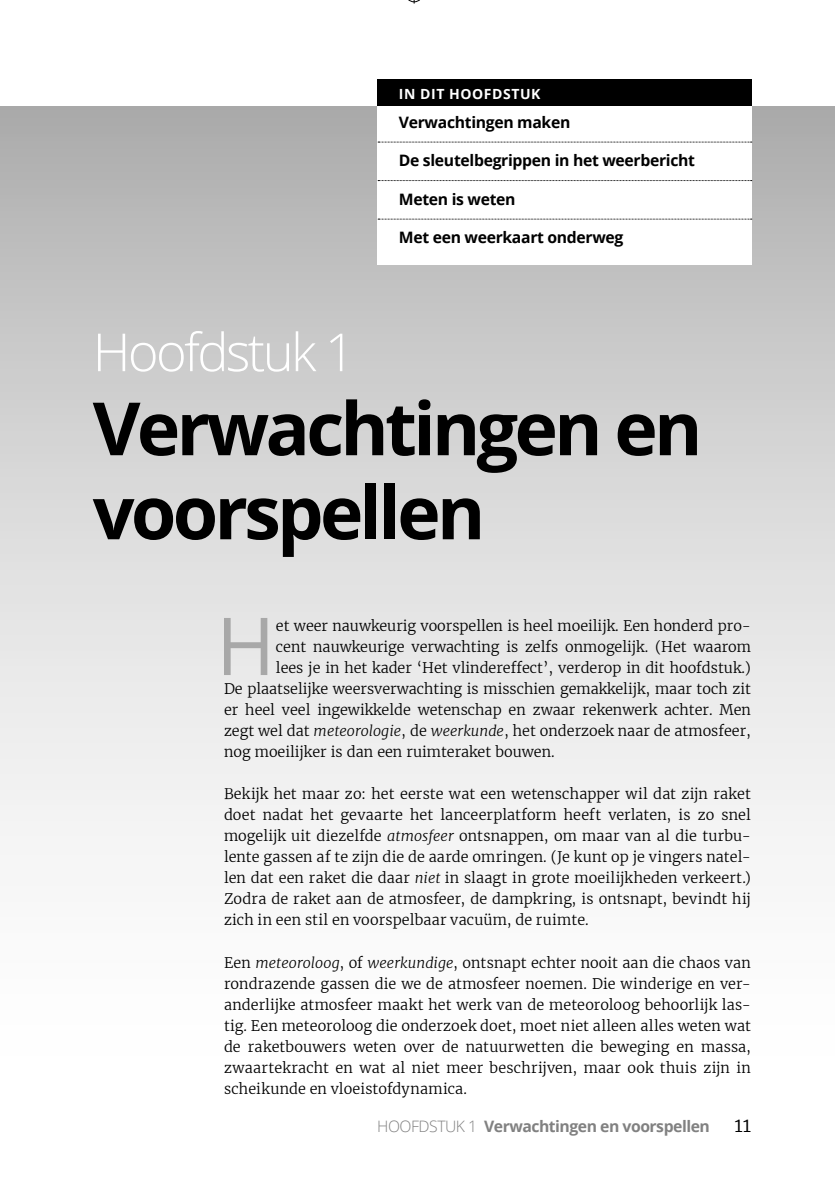
<style>
.page{position:relative;width:835px;height:1189px;background:#fff}
.page>*{position:absolute;margin:0;border:0;box-sizing:border-box;transform-origin:0 0}
.t1{font:79.98px "Open Sans";color:#a8a8a8}
.t2{font:700 73.5px/84px "Open Sans";letter-spacing:-.05em;color:#000}
.t3{font:300 52.5px "Open Sans";color:#fff}
.t4{font:300 19.25px "Merriweather";color:#000}
.t5{font:700 15.75px "Open Sans";letter-spacing:-.02em;color:#000}
.t6{font:700 15.75px "Open Sans";letter-spacing:-.03em;color:#818181}
.t7{font:300 14.35px/21px "Merriweather";color:#000;text-align:justify}
.t8{font:700 14px "Open Sans";letter-spacing:.04em;color:#fff}
.s1{font-style:italic}
.s2{font-weight:300}
</style>
<div class="page">
<div style="left:0;top:106px;width:835px;height:984px;background:linear-gradient(to bottom,#b4b4b4,#fff)"></div>
<div style="left:377px;top:80px;width:374px;height:26px;background:#000"></div>
<div style="left:377px;top:106px;width:374px;height:159px;background:#fff"></div>
<svg style="left:378px;top:142px;width:374px;height:1px"></svg>
<svg style="left:378px;top:180px;width:374px;height:1px"></svg>
<svg style="left:378px;top:219px;width:374px;height:1px"></svg>
<svg style="left:408px;top:0;width:12px;height:4px"></svg>
<p class="t8" style="left:399px;top:84px;width:143px">IN DIT HOOFDSTUK</p>
<p class="t5" style="left:399px;top:111px;width:173px">Verwachtingen maken</p>
<p class="t5" style="left:399px;top:149px;width:298px">De sleutelbegrippen in het weerbericht</p>
<p class="t5" style="left:399px;top:188px;width:118px">Meten is weten</p>
<p class="t5" style="left:399px;top:226px;width:226px">Met een weerkaart onderweg</p>
<h3 class="t3" style="left:93px;top:316px;width:264px">Hoofdstuk 1</h3>
<h2 class="t2" style="left:93px;top:384px;width:611px">Verwachtingen en voorspellen</h2>
<h1 class="t1" style="left:216px;top:591px;width:60px">H</h1>
<p class="t7" style="left:276px;top:615px;width:476px">et weer nauwkeurig voorspellen is heel moeilijk. Een honderd pro-</p>
<p class="t7" style="left:276px;top:636px;width:476px">cent nauwkeurige verwachting is zelfs onmogelijk. (Het waarom</p>
<p class="t7" style="left:276px;top:657px;width:476px">lees je in het kader ‘Het vlindereffect’, verderop in dit hoofdstuk.)</p>
<p class="t7" style="left:224px;top:678px;width:528px">De plaatselijke weersverwachting is misschien gemakkelijk, maar toch zit</p>
<p class="t7" style="left:224px;top:699px;width:528px">er heel veel ingewikkelde wetenschap en zwaar rekenwerk achter. Men</p>
<p class="t7" style="left:224px;top:720px;width:528px">zegt wel dat <span class="s1">meteorologie</span>, de <span class="s1">weerkunde</span>, het onderzoek naar de atmosfeer,</p>
<p class="t7" style="left:224px;top:741px;width:332px">nog moeilijker is dan een ruimteraket bouwen.</p>
<p class="t7" style="left:224px;top:783px;width:528px">Bekijk het maar zo: het eerste wat een wetenschapper wil dat zijn raket doet nadat het gevaarte het lanceerplatform heeft verlaten, is zo snel mogelijk uit diezelfde <span class="s1">atmosfeer</span> ontsnappen, om maar van al die turbu&shy;lente gassen af te zijn die de aarde omringen. (Je kunt op je vingers natel&shy;len dat een raket die daar <span class="s1">niet</span> in slaagt in grote moeilijkheden verkeert.)<br>Zodra de raket aan de atmosfeer, de dampkring, is ontsnapt, bevindt hij zich in een stil en voorspelbaar vacuüm, de ruimte.</p>
<p class="t7" style="left:224px;top:951px;width:528px">Een <span class="s1">meteoroloog</span>, of <span class="s1">weerkundige</span>, ontsnapt echter nooit aan die chaos van rondrazende gassen die we de atmosfeer noemen. Die winderige en ver&shy;anderlijke atmosfeer maakt het werk van de meteoroloog behoorlijk las&shy;tig. Een meteoroloog die onderzoek doet, moet niet alleen alles weten wat de raketbouwers weten over de natuurwetten die beweging en massa, zwaartekracht en wat al niet meer beschrijven, maar ook thuis zijn in scheikunde en vloeistofdynamica.</p>
<p class="t6" style="left:377px;top:1115px;width:334px"><span class="s2">Hoofdstuk 1</span> Verwachtingen en voorspellen</p>
<h3 class="t4" style="left:734px;top:1112px;width:18px">11</h3>
</div>
